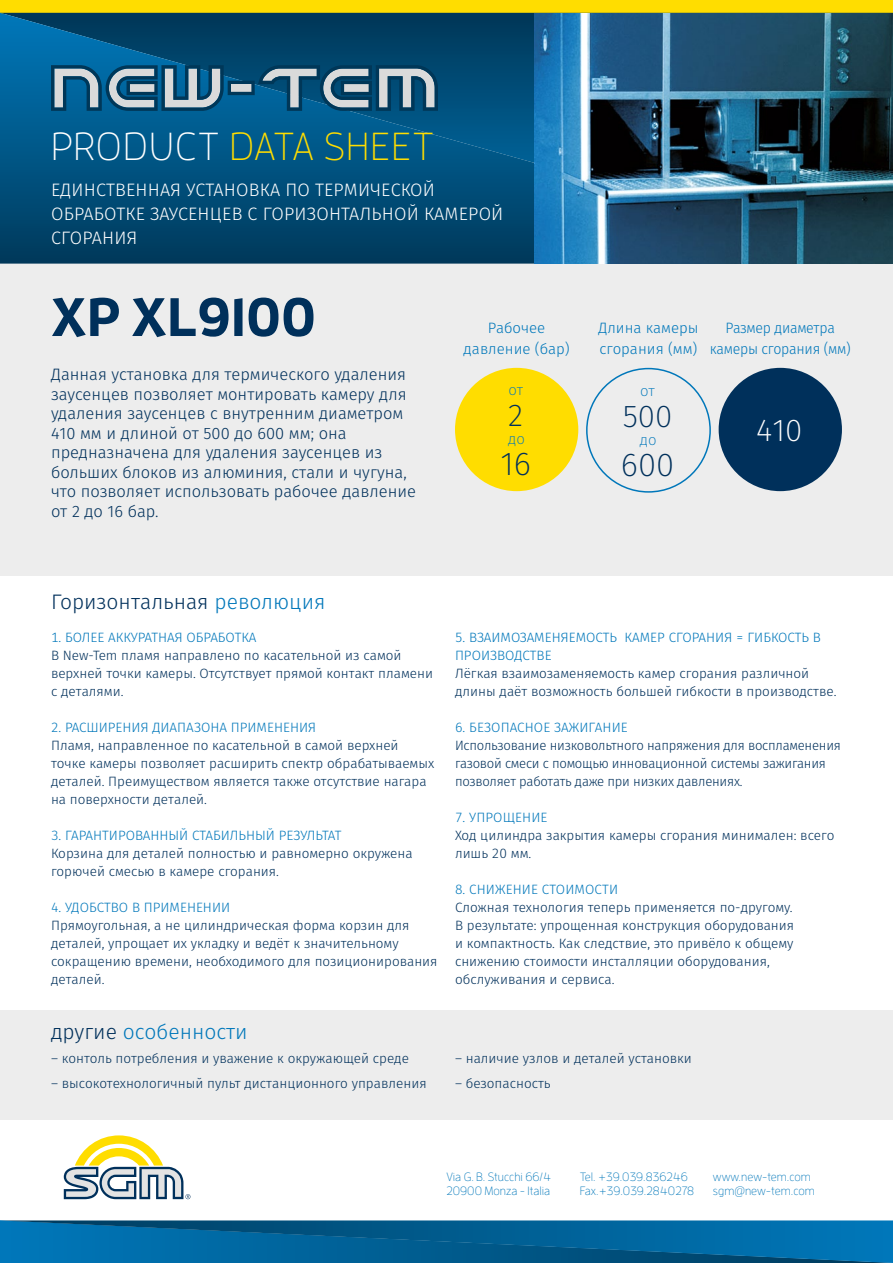
<style>
.page{position:relative;width:893px;height:1263px;background:#fff}
.page>*{position:absolute;margin:0;border:0;box-sizing:border-box;transform-origin:0 0}
.t1{font:700 54px "Enzo OT";letter-spacing:.005em;color:#00305b}
.t2{font:300 39px "Enzo OT";letter-spacing:.03em;color:#fd0}
.t3{font:200 33px "Fira Sans";color:#00305b}
.t4{font:200 31.5px "Fira Sans";color:#00305b}
.t5{font:200 31.5px "Fira Sans";color:#fff}
.t6{font:300 21px "Fira Sans";color:#00305b}
.t7{font:300 21px "Fira Sans";color:#0077ba}
.t8{font:300 18px/24px "Fira Sans";letter-spacing:.01em;color:#fff}
.t9{font:300 16.5px/19.5px "Fira Sans";color:#00305b}
.t10{font:300 15px/21px "Fira Sans";letter-spacing:-.005em;color:#0077ba}
.t11{font:300 15px/21px "Fira Sans";letter-spacing:-.005em;color:#0077ba;text-align:center;scale:.94 1}
.t12{font:200 15px "Fira Sans";letter-spacing:-.005em;color:#0077ba}
.t13{font:300 13.5px/18px "Fira Sans";color:#00305b}
.t14{font:300 13.5px/18px "Fira Sans";color:#0077ba}
.t15{font:300 13.5px/18px "Fira Sans";letter-spacing:-.02em;color:#00305b}
.t16{font:300 12px/14.4px "Enzo OT";color:#0077ba}
.s1{color:#fff}
.s2{color:#0077ba}
.s3{color:#00305b}
</style>
<div class="page">
<svg style="left:0;top:1220px;width:893px;height:43px;background:#03669d"></svg>
<div style="left:0;top:0;width:893px;height:14px;background:#fd0"></div>
<svg style="left:64px;top:1135px;width:126px;height:64px"></svg>
<div style="left:0;top:263px;width:893px;height:313px;background:#ededed"></div>
<div style="left:0;top:1010px;width:893px;height:109px;background:#ededed"></div>
<svg style="left:0;top:13px;width:893px;height:251px;background:#004c77"></svg>
<img style="left:534px;top:14px;width:359px;height:250px">
<svg style="left:51px;top:65px;width:387px;height:46px;background:#467794"></svg>
<div style="left:455px;top:368px;width:123px;height:123px;background:#fd0;border-radius:50%"></div>
<div style="left:719px;top:368px;width:123px;height:123px;background:#00305b;border-radius:50%"></div>
<h2 class="t2" style="left:51px;top:123px;width:385px"><span class="s1">PRODUCT</span> DATA SHEET</h2>
<h3 class="t8" style="left:51px;top:177px;width:454px">ЕДИНСТВЕННАЯ УСТАНОВКА ПО ТЕРМИЧЕСКОЙ<br>ОБРАБОТКЕ ЗАУСЕНЦЕВ С ГОРИЗОНТАЛЬНОЙ КАМЕРОЙ<br>СГОРАНИЯ</h3>
<h1 class="t1" style="left:51px;top:283px;width:266px">XP XL9100</h1>
<p class="t9" style="left:51px;top:365px;width:367px">Данная установка для термического удаления заусенцев позволяет монтировать камеру для удаления заусенцев с внутренним диаметром 410 мм и длиной от 500 до 600 мм; она предназначена для удаления заусенцев из больших блоков из алюминия, стали и чугуна, что позволяет использовать рабочее давление от 2 до 16 бар.</p>
<p class="t10" style="left:464px;top:317px;width:108px;text-align:center">Рабочее давление (бар)</p>
<p class="t11" style="left:710px;top:317px;width:151px">Размер диаметра камеры сгорания (мм)</p>
<p class="t10" style="left:598px;top:317px;width:102px">Длина камеры сгорания (мм)</p>
<p class="t12" style="left:508px;top:380px;width:16px">от</p>
<h3 class="t4" style="left:508px;top:393px;width:16px">2</h3>
<p class="t12" style="left:508px;top:428px;width:18px">до</p>
<h3 class="t3" style="left:500px;top:440px;width:32px">16</h3>
<p class="t12" style="left:640px;top:380px;width:16px">от</p>
<h3 class="t4" style="left:623px;top:394px;width:51px">500</h3>
<p class="t12" style="left:640px;top:429px;width:18px">до</p>
<h3 class="t3" style="left:621px;top:441px;width:55px">600</h3>
<h3 class="t5" style="left:756px;top:408px;width:48px">410</h3>
<h3 class="t6" style="left:51px;top:587px;width:276px">Горизонтальная <span class="s2">революция</span></h3>
<p class="t14" style="left:51px;top:628px;width:207px">1. БОЛЕЕ АККУРАТНАЯ ОБРАБОТКА</p>
<p class="t13" style="left:51px;top:646px;width:383px">В New-Tem пламя направлено по касательной из самой верхней точки камеры. Отсутствует прямой контакт пламени с деталями.</p>
<p class="t14" style="left:51px;top:718px;width:267px">2. РАСШИРЕНИЯ ДИАПАЗОНА ПРИМЕНЕНИЯ</p>
<p class="t13" style="left:51px;top:736px;width:385px">Пламя, направленное по касательной в самой верхней точке камеры позволяет расширить спектр обрабатываемых деталей. Преимуществом является также отсутствие нагара на поверхности деталей.</p>
<p class="t14" style="left:51px;top:826px;width:292px">3. ГАРАНТИРОВАННЫЙ СТАБИЛЬНЫЙ РЕЗУЛЬТАТ</p>
<p class="t13" style="left:51px;top:844px;width:363px">Корзина для деталей полностью и равномерно окружена горючей смесью в камере сгорания.</p>
<p class="t14" style="left:51px;top:898px;width:181px">4. УДОБСТВО В ПРИМЕНЕНИИ</p>
<p class="t13" style="left:51px;top:916px;width:388px">Прямоугольная, а не цилиндрическая форма корзин для деталей, упрощает их укладку и ведёт к значительному сокращению времени, необходимого для позиционирования деталей.</p>
<h3 class="t7" style="left:51px;top:1017px;width:198px"><span class="s3">другие</span> особенности</h3>
<p class="t13" style="left:51px;top:1050px;width:359px">– контоль потребления и уважение к окружающей среде</p>
<p class="t13" style="left:51px;top:1074px;width:377px">– высокотехнологичный пульт дистанционного управления</p>
<p class="t14" style="left:455px;top:628px;width:367px">5. ВЗАИМОЗАМЕНЯЕМОСТЬ КАМЕР СГОРАНИЯ = ГИБКОСТЬ В<br>ПРОИЗВОДСТВЕ</p>
<p class="t13" style="left:455px;top:664px;width:383px">Лёгкая взаимозаменяемость камер сгорания различной длины даёт возможность большей гибкости в производстве.</p>
<p class="t14" style="left:455px;top:718px;width:174px">6. БЕЗОПАСНОЕ ЗАЖИГАНИЕ</p>
<p class="t15" style="left:455px;top:736px;width:387px">Использование низковольтного напряжения для воспламенения газовой смеси с помощью инновационной системы зажигания позволяет работать даже при низких давлениях.</p>
<p class="t14" style="left:455px;top:808px;width:94px">7. УПРОЩЕНИЕ</p>
<p class="t13" style="left:455px;top:826px;width:381px">Ход цилиндра закрытия камеры сгорания минимален: всего лишь 20 мм.</p>
<p class="t14" style="left:455px;top:880px;width:165px">8. СНИЖЕНИЕ СТОИМОСТИ</p>
<p class="t13" style="left:455px;top:898px;width:341px">Сложная технология теперь применяется по-другому.<br>В результате: упрощенная конструкция оборудования и компактность. Как следствие, это привёло к общему снижению стоимости инсталляции оборудования, обслуживания и сервиса.</p>
<p class="t13" style="left:455px;top:1050px;width:238px">– наличие узлов и деталей установки</p>
<p class="t13" style="left:455px;top:1074px;width:97px">– безопасность</p>
<p class="t16" style="left:446px;top:1169px;width:106px">Via G. B. Stucchi 66/4<br>20900 Monza - Italia</p>
<p class="t16" style="left:580px;top:1169px;width:116px">Tel. +39.039.836246<br>Fax.+39.039.2840278</p>
<p class="t16" style="left:713px;top:1169px;width:103px">www.new-tem.com sgm@new-tem.com</p>
</div>
